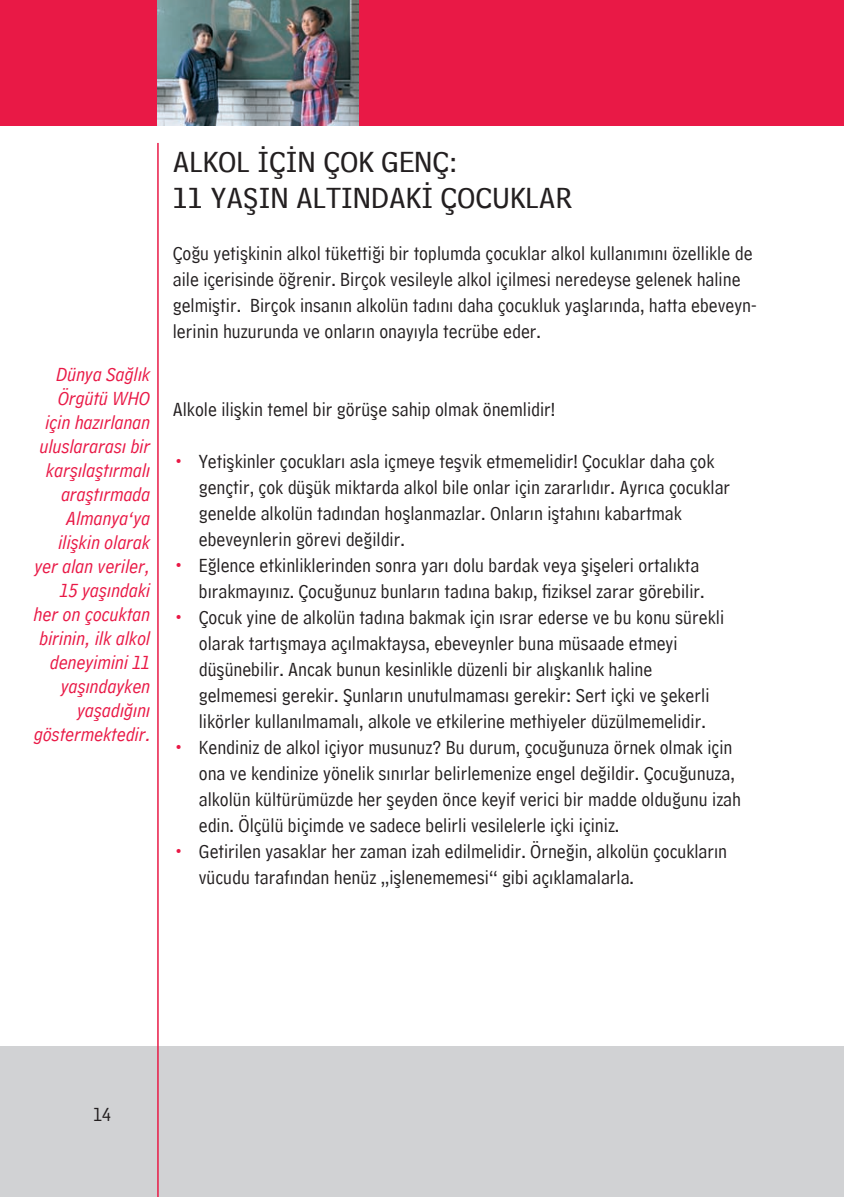
<style>
.page{position:relative;width:844px;height:1197px;background:#fff}
.page>*{position:absolute;margin:0;border:0;box-sizing:border-box;transform-origin:0 0}
.t1{font:30px/36px "HM Text";color:#231f20}
.t2{font:20px/26px "HM Comment";color:#231f20}
.t3{font:italic 20px/24px "HM Comment";color:#e91946;text-align:right}
.s1{color:#e91946}
</style>
<div class="page">
<div style="left:0;top:0;width:843px;height:126px;background:#e91946"></div>
<img style="left:158px;top:0;width:200px;height:126px">
<div style="left:0;top:1046px;width:843px;height:151px;background:#d1d2d4"></div>
<hr style="left:157px;top:143px;width:2px;height:1054px;background:#e91946">
<p class="t3" style="left:34px;top:362px;width:118px">Dünya Sağlık<br>Örgütü WHO için hazırlanan uluslararası bir karşılaştırmalı araştırmada<br>Almanya‘ya ilişkin olarak yer alan veriler,<br>15 yaşındaki her on çocuktan birinin, ilk alkol deneyimini 11 yaşındayken yaşadığını göstermektedir.</p>
<h1 class="t1" style="left:173px;top:139px;width:401px">ALKOL İÇİN ÇOK GENÇ:<br>11 YAŞIN ALTINDAKİ ÇOCUKLAR</h1>
<p class="t2" style="left:173px;top:237px;width:585px">Çoğu yetişkinin alkol tükettiği bir toplumda çocuklar alkol kullanımını özellikle de aile içerisinde öğrenir. Birçok vesileyle alkol içilmesi neredeyse gelenek haline gelmiştir. Birçok insanın alkolün tadını daha çocukluk yaşlarında, hatta ebeveyn&shy;lerinin huzurunda ve onların onayıyla tecrübe eder.</p>
<p class="t2" style="left:173px;top:393px;width:384px">Alkole ilişkin temel bir görüşe sahip olmak önemlidir!</p>
<p class="t2" style="left:199px;top:445px;width:533px;text-indent:-26px"><span class="s1">•</span> Yetişkinler çocukları asla içmeye teşvik etmemelidir! Çocuklar daha çok gençtir, çok düşük miktarda alkol bile onlar için zararlıdır. Ayrıca çocuklar genelde alkolün tadından hoşlanmazlar. Onların iştahını kabartmak ebeveynlerin görevi değildir.</p>
<p class="t2" style="left:173px;top:549px;width:533px;text-align:right"><span class="s1">•</span> Eğlence etkinliklerinden sonra yarı dolu bardak veya şişeleri ortalıkta bırakmayınız. Çocuğunuz bunların tadına bakıp, fiziksel zarar görebilir.</p>
<p class="t2" style="left:199px;top:601px;width:526px;text-indent:-26px"><span class="s1">•</span> Çocuk yine de alkolün tadına bakmak için ısrar ederse ve bu konu sürekli olarak tartışmaya açılmaktaysa, ebeveynler buna müsaade etmeyi düşünebilir. Ancak bunun kesinlikle düzenli bir alışkanlık haline gelmemesi gerekir. Şunların unutulmaması gerekir: Sert içki ve şekerli likörler kullanılmamalı, alkole ve etkilerine methiyeler düzülmemelidir.</p>
<p class="t2" style="left:199px;top:731px;width:543px;text-indent:-26px"><span class="s1">•</span> Kendiniz de alkol içiyor musunuz? Bu durum, çocuğunuza örnek olmak için ona ve kendinize yönelik sınırlar belirlemenize engel değildir. Çocuğunuza, alkolün kültürümüzde her şeyden önce keyif verici bir madde olduğunu izah edin. Ölçülü biçimde ve sadece belirli vesilelerle içki içiniz.</p>
<p class="t2" style="left:199px;top:835px;width:529px;text-indent:-26px"><span class="s1">•</span> Getirilen yasaklar her zaman izah edilmelidir. Örneğin, alkolün çocukların vücudu tarafından henüz „işlenememesi“ gibi açıklamalarla.</p>
<p class="t2" style="left:93px;top:1097px;width:19px">14</p>
</div>
